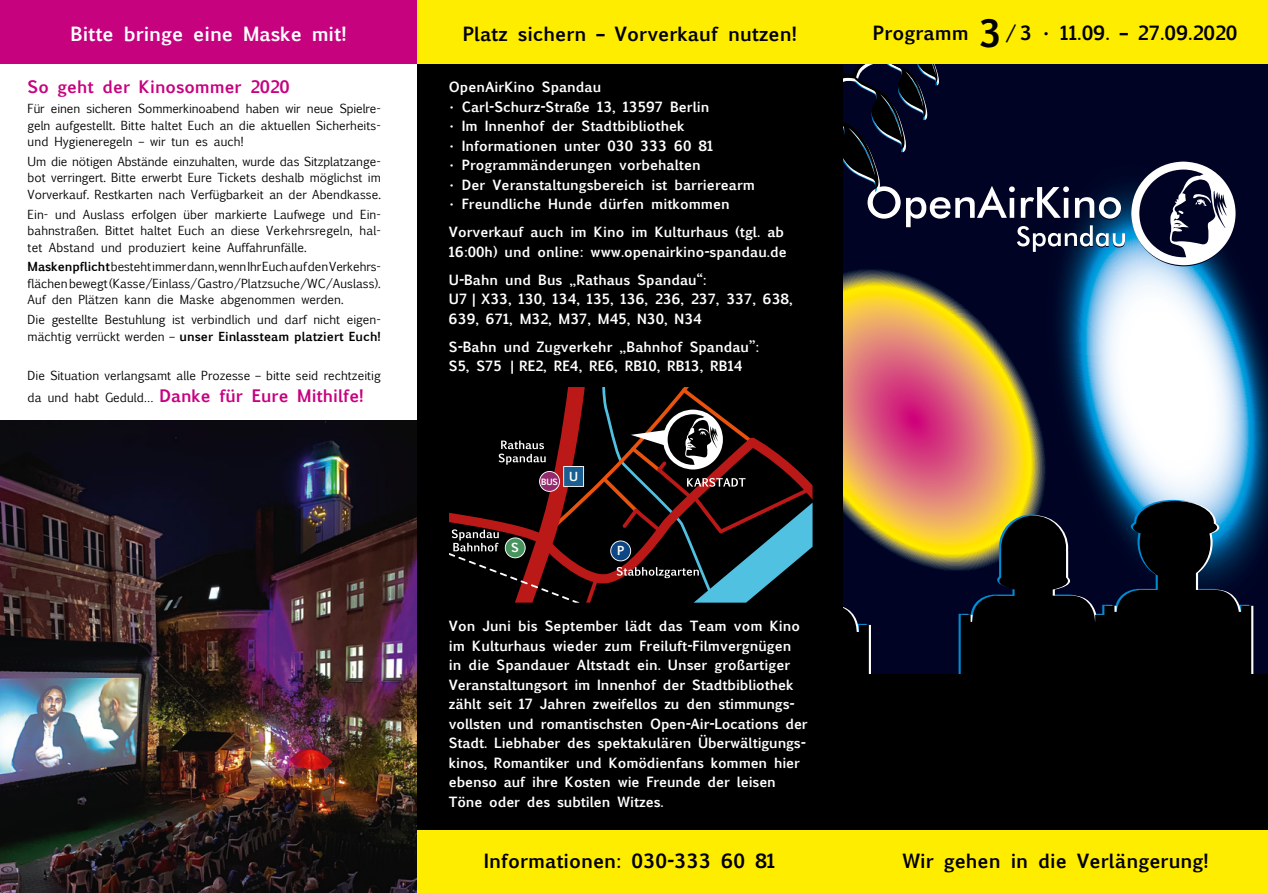
<style>
.page{position:relative;width:1268px;height:893px;background:#fff}
.page>*{position:absolute;margin:0;border:0;box-sizing:border-box;transform-origin:0 0}
.Zuordnung{font:700 18.75px "Euphemia UCAS";color:#000}
.Zuordnung-2{font:700 18.75px "Euphemia UCAS";color:#fff}
._02_Inhalt{font:700 16.5px "Euphemia UCAS";color:#c7027f}
._01_Titel___Datum{font:700 16.5px "Euphemia UCAS";color:#c7027f}
.Daten_Rückseite{font:700 13.5px/19.5px "Euphemia UCAS";color:#fff}
._02_Inhalt-2{font:12px/16.5px "Euphemia UCAS";color:#000;text-align:justify}
.t1{font:700 12px "Euphemia UCAS";color:#fff}
.t2{font:700 8.25px "Euphemia UCAS";color:#fff}
.s1{font-size:36px}
.s2{font-weight:700}
.s3{font-weight:400;font-size:12px;color:#000}
</style>
<div class="page">
<svg style="left:842px;top:265px;width:118px;height:235px;background:#cb7263"></svg>
<svg style="left:960px;top:100px;width:307px;height:540px"></svg>
<svg style="left:842px;top:64px;width:393px;height:201px;background:#1b213e"></svg>
<div style="left:842px;top:829px;width:425px;height:64px;background:#ffed00"></div>
<div style="left:842px;top:0;width:425px;height:64px;background:#ffed00"></div>
<svg style="left:842px;top:501px;width:408px;height:173px;background:#1e1f1c"></svg>
<div style="left:842px;top:674px;width:425px;height:155px;background:#000"></div>
<div style="left:0;top:0;width:417px;height:64px;background:#c7027f"></div>
<img style="left:0;top:421px;width:417px;height:472px">
<div style="left:417px;top:829px;width:425px;height:64px;background:#ffed00"></div>
<div style="left:417px;top:0;width:425px;height:64px;background:#ffed00"></div>
<div style="left:417px;top:64px;width:425px;height:765px;background:#000"></div>
<svg style="left:449px;top:387px;width:363px;height:216px"></svg>
<p class="Zuordnung-2" style="left:70px;top:19px;width:277px">Bitte bringe eine Maske mit!</p>
<p class="Zuordnung" style="left:872px;top:18px;width:366px">Programm <span class="s1">3</span> / 3 • 11.09. – 27.09.2020</p>
<p class="_01_Titel___Datum" style="left:28px;top:75px;width:264px">So geht der Kinosommer 2020</p>
<p class="_02_Inhalt-2" style="left:28px;top:100px;width:354px">Für einen sicheren Sommerkinoabend haben wir neue Spielre&shy;geln aufgestellt. Bitte haltet Euch an die aktuellen Sicherheits&shy;und Hygieneregeln – wir tun es auch!</p>
<p class="_02_Inhalt-2" style="left:28px;top:153px;width:354px">Um die nötigen Abstände einzuhalten, wurde das Sitzplatzange&shy;bot verringert. Bitte erwerbt Eure Tickets deshalb möglichst im Vorverkauf. Restkarten nach Verfügbarkeit an der Abendkasse.</p>
<p class="_02_Inhalt-2" style="left:28px;top:206px;width:354px">Ein- und Auslass erfolgen über markierte Laufwege und Ein&shy;bahnstraßen. Bittet haltet Euch an diese Verkehrsregeln, hal&shy;tet Abstand und produziert keine Auffahrunfälle.</p>
<p class="_02_Inhalt-2" style="left:28px;top:259px;width:354px"><span class="s2">Maskenpflicht</span> besteht immer dann, wenn Ihr Euch auf den Verkehrs&shy;flächen bewegt (Kasse/Einlass/Gastro/Platzsuche/WC/Auslass).<br>Auf den Plätzen kann die Maske abgenommen werden.</p>
<p class="_02_Inhalt-2" style="left:28px;top:311px;width:354px">Die gestellte Bestuhlung ist verbindlich und darf nicht eigen&shy;mächtig verrückt werden – <span class="s2">unser Einlassteam platziert Euch!</span></p>
<p class="_02_Inhalt-2" style="left:28px;top:367px;width:354px">Die Situation verlangsamt alle Prozesse – bitte seid rechtzeitig</p>
<p class="_02_Inhalt" style="left:28px;top:383px;width:337px"><span class="s3">da und habt Geduld…</span> Danke für Eure Mithilfe!</p>
<p class="Zuordnung" style="left:462px;top:19px;width:335px">Platz sichern – Vorverkauf nutzen!</p>
<p class="Daten_Rückseite" style="left:449px;top:77px;width:154px">OpenAirKino Spandau</p>
<p class="Daten_Rückseite" style="left:449px;top:97px;width:262px">• Carl-Schurz-Straße 13, 13597 Berlin</p>
<p class="Daten_Rückseite" style="left:449px;top:116px;width:237px">• Im Innenhof der Stadtbibliothek</p>
<p class="Daten_Rückseite" style="left:449px;top:136px;width:266px">• Informationen unter 030 333 60 81</p>
<p class="Daten_Rückseite" style="left:449px;top:155px;width:253px">• Programmänderungen vorbehalten</p>
<p class="Daten_Rückseite" style="left:449px;top:175px;width:307px">• Der Veranstaltungsbereich ist barrierearm</p>
<p class="Daten_Rückseite" style="left:449px;top:194px;width:282px">• Freundliche Hunde dürfen mitkommen</p>
<p class="Daten_Rückseite" style="left:449px;top:222px;width:339px">Vorverkauf auch im Kino im Kulturhaus (tgl. ab<br>16:00h) und online: www.openairkino-spandau.de</p>
<p class="Daten_Rückseite" style="left:449px;top:270px;width:345px">U-Bahn und Bus „Rathaus Spandau“:<br>U7 | X33, 130, 134, 135, 136, 236, 237, 337, 638,<br>639, 671, M32, M37, M45, N30, N34</p>
<p class="Daten_Rückseite" style="left:449px;top:337px;width:312px">S-Bahn und Zugverkehr „Bahnhof Spandau”:<br>S5, S75 | RE2, RE4, RE6, RB10, RB13, RB14</p>
<p class="t2" style="left:541px;top:475px;width:19px">BUS</p>
<p class="t1" style="left:569px;top:467px;width:10px">U</p>
<p class="t1" style="left:511px;top:539px;width:9px">S</p>
<p class="t1" style="left:617px;top:542px;width:9px">P</p>
<p class="Daten_Rückseite" style="left:449px;top:616px;width:360px">Von Juni bis September lädt das Team vom Kino im Kulturhaus wieder zum Freiluft-Filmvergnügen<br>in die Spandauer Altstadt ein. Unser großartiger Veranstaltungsort im Innenhof der Stadtbibliothek zählt seit 17 Jahren zweifellos zu den stimmungs&shy;vollsten und romantischsten Open-Air-Locations der Stadt. Liebhaber des spektakulären Überwältigungs&shy;kinos, Romantiker und Komödienfans kommen hier ebenso auf ihre Kosten wie Freunde der leisen Töne oder des subtilen Witzes.</p>
<p class="Zuordnung" style="left:484px;top:846px;width:293px">Informationen: 030-333 60 81</p>
<p class="Zuordnung" style="left:901px;top:846px;width:308px">Wir gehen in die Verlängerung!</p>
</div>
